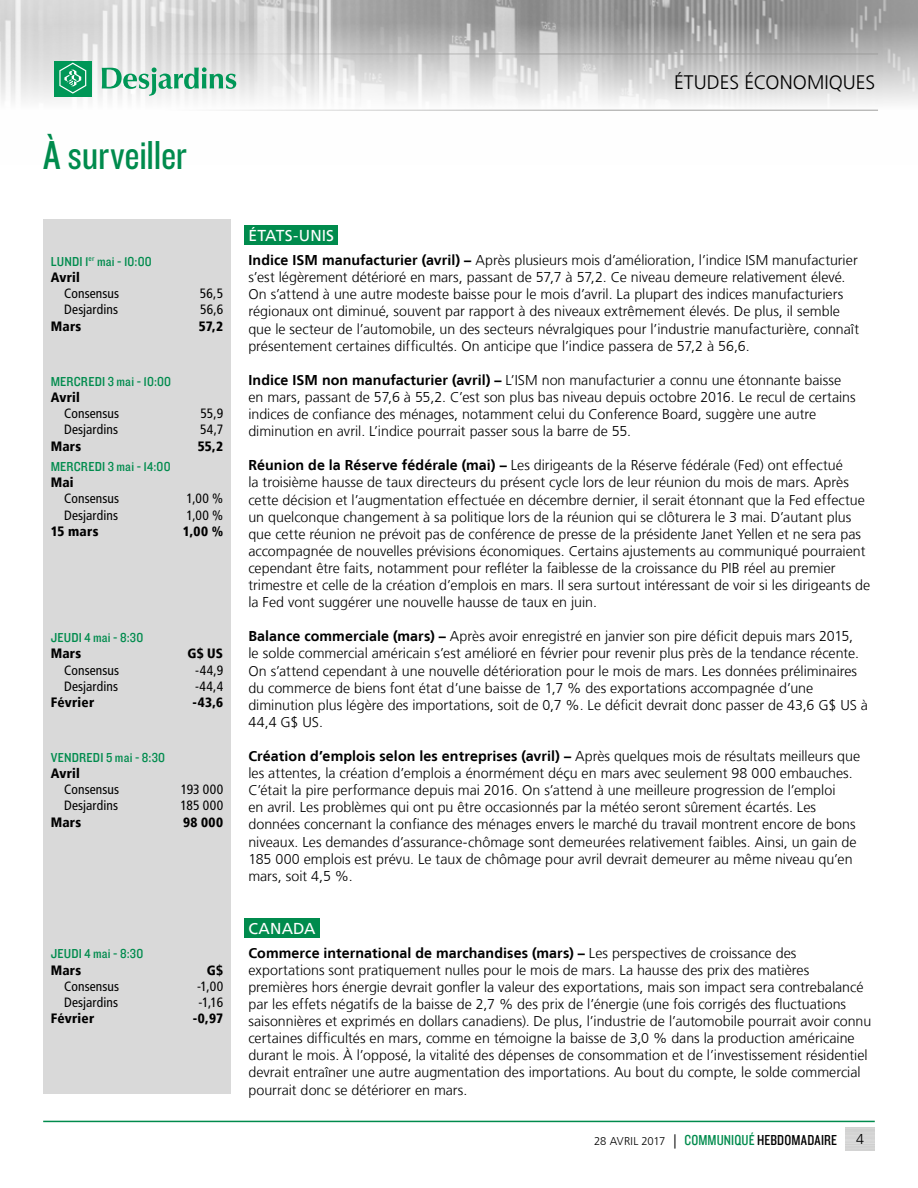
<style>
.page{position:relative;width:918px;height:1188px;background:#fff}
.page>*{position:absolute;margin:0;border:0;box-sizing:border-box;transform-origin:0 0}
.t1{font:42px "Knockout 29 Junior Ltweight";letter-spacing:-.005em;color:#008b4d}
.t2{font:300 19.5px "Frutiger LT";color:#000}
.t3{font:15.75px "Frutiger LT";letter-spacing:.01em;color:#fff}
.t4{font:15px "Knockout 29 Junior Ltweight";letter-spacing:.005em;color:#000}
.t5{font:300 14.25px/17.1px "Frutiger LT";color:#000}
.t6{font:condensed 13.5px "Frutiger LT";letter-spacing:.01em;color:#000}
.t7{font:13.5px "Knockout 30 Junior Welterwt";letter-spacing:.015em;color:#008b4d}
.t8{font:900 condensed 13.5px "Frutiger LT";letter-spacing:.02em;color:#000}
.s1{font-weight:700}
.s2{font-family:"Frutiger LT";font-weight:300;font-size:11.25px}
.s3{font-family:"Frutiger LT";font-weight:300;font-size:14.25px}
.s4{color:#008b4d}
</style>
<div class="page">
<img style="left:0;top:0;width:918px;height:110px">
<hr style="left:0;top:54px;width:878px;height:1px;background:#9d9d9c">
<hr style="left:0;top:110px;width:878px;height:1px;background:#9d9d9c">
<div style="left:54px;top:61px;width:38px;height:36px;background:#009757"></div>
<svg style="left:59px;top:63px;width:27px;height:31px"></svg>
<svg style="left:102px;top:67px;width:134px;height:29px"></svg>
<hr style="left:43px;top:1121px;width:832px;height:1px;background:#008b4d">
<div style="left:43px;top:219px;width:188px;height:875px;background:#d9d9d9"></div>
<div style="left:244px;top:225px;width:94px;height:20px;background:#008b4d"></div>
<div style="left:244px;top:918px;width:76px;height:20px;background:#008b4d"></div>
<h1 class="t1" style="left:43px;top:128px;width:145px">À surveiller</h1>
<p class="t7" style="left:51px;top:252px;width:103px">LUNDI 1<sup>er</sup> mai - 10:00</p>
<p class="t8" style="left:51px;top:269px;width:31px">Avril</p>
<p class="t6" style="left:64px;top:286px;width:57px">Consensus</p>
<p class="t6" style="left:200px;top:286px;width:25px">56,5</p>
<p class="t6" style="left:64px;top:302px;width:55px">Desjardins</p>
<p class="t6" style="left:200px;top:302px;width:25px">56,6</p>
<p class="t8" style="left:51px;top:318px;width:32px">Mars</p>
<p class="t8" style="left:199px;top:318px;width:26px">57,2</p>
<p class="t7" style="left:51px;top:372px;width:122px">MERCREDI 3 mai - 10:00</p>
<p class="t8" style="left:51px;top:389px;width:31px">Avril</p>
<p class="t6" style="left:64px;top:406px;width:57px">Consensus</p>
<p class="t6" style="left:201px;top:406px;width:24px">55,9</p>
<p class="t6" style="left:64px;top:422px;width:55px">Desjardins</p>
<p class="t6" style="left:200px;top:422px;width:24px">54,7</p>
<p class="t8" style="left:51px;top:438px;width:32px">Mars</p>
<p class="t8" style="left:198px;top:438px;width:27px">55,2</p>
<p class="t7" style="left:51px;top:458px;width:121px">MERCREDI 3 mai - 14:00</p>
<p class="t8" style="left:51px;top:474px;width:25px">Mai</p>
<p class="t6" style="left:64px;top:491px;width:57px">Consensus</p>
<p class="t6" style="left:186px;top:491px;width:38px">1,00 %</p>
<p class="t6" style="left:64px;top:507px;width:55px">Desjardins</p>
<p class="t6" style="left:186px;top:507px;width:38px">1,00 %</p>
<p class="t8" style="left:51px;top:523px;width:49px">15 mars</p>
<p class="t8" style="left:183px;top:523px;width:42px">1,00 %</p>
<p class="t7" style="left:51px;top:629px;width:94px">JEUDI 4 mai - 8:30</p>
<p class="t8" style="left:51px;top:646px;width:32px">Mars</p>
<p class="t8" style="left:187px;top:646px;width:37px">G$ US</p>
<p class="t6" style="left:64px;top:662px;width:57px">Consensus</p>
<p class="t6" style="left:195px;top:662px;width:29px">-44,9</p>
<p class="t6" style="left:64px;top:678px;width:55px">Desjardins</p>
<p class="t6" style="left:195px;top:678px;width:30px">-44,4</p>
<p class="t8" style="left:51px;top:694px;width:45px">Février</p>
<p class="t8" style="left:193px;top:694px;width:32px">-43,6</p>
<p class="t7" style="left:51px;top:748px;width:116px">VENDREDI 5 mai - 8:30</p>
<p class="t8" style="left:51px;top:765px;width:31px">Avril</p>
<p class="t6" style="left:64px;top:782px;width:57px">Consensus</p>
<p class="t6" style="left:181px;top:782px;width:44px">193 000</p>
<p class="t6" style="left:64px;top:798px;width:55px">Desjardins</p>
<p class="t6" style="left:181px;top:798px;width:44px">185 000</p>
<p class="t8" style="left:51px;top:814px;width:32px">Mars</p>
<p class="t8" style="left:183px;top:814px;width:42px">98 000</p>
<p class="t7" style="left:51px;top:945px;width:94px">JEUDI 4 mai - 8:30</p>
<p class="t8" style="left:51px;top:962px;width:32px">Mars</p>
<p class="t8" style="left:207px;top:962px;width:18px">G$</p>
<p class="t6" style="left:64px;top:978px;width:57px">Consensus</p>
<p class="t6" style="left:197px;top:978px;width:28px">-1,00</p>
<p class="t6" style="left:64px;top:994px;width:55px">Desjardins</p>
<p class="t6" style="left:199px;top:994px;width:26px">-1,16</p>
<p class="t8" style="left:51px;top:1010px;width:45px">Février</p>
<p class="t8" style="left:193px;top:1010px;width:32px">-0,97</p>
<h2 class="t2" style="left:674px;top:72px;width:203px">ÉTUDES ÉCONOMIQUES</h2>
<p class="t3" style="left:248px;top:227px;width:87px">ÉTATS-UNIS</p>
<p class="t5" style="left:248px;top:252px;width:612px"><span class="s1">Indice ISM manufacturier (avril) –</span> Après plusieurs mois d’amélioration, l’indice ISM manufacturier s’est légèrement détérioré en mars, passant de 57,7 à 57,2. Ce niveau demeure relativement élevé.<br>On s’attend à une autre modeste baisse pour le mois d’avril. La plupart des indices manufacturiers régionaux ont diminué, souvent par rapport à des niveaux extrêmement élevés. De plus, il semble que le secteur de l’automobile, un des secteurs névralgiques pour l’industrie manufacturière, connaît présentement certaines difficultés. On anticipe que l’indice passera de 57,2 à 56,6.</p>
<p class="t5" style="left:248px;top:372px;width:609px"><span class="s1">Indice ISM non manufacturier (avril) –</span> L’ISM non manufacturier a connu une étonnante baisse en mars, passant de 57,6 à 55,2. C’est son plus bas niveau depuis octobre 2016. Le recul de certains indices de confiance des ménages, notamment celui du Conference Board, suggère une autre diminution en avril. L’indice pourrait passer sous la barre de 55.</p>
<p class="t5" style="left:248px;top:457px;width:624px"><span class="s1">Réunion de la Réserve fédérale (mai) –</span> Les dirigeants de la Réserve fédérale (Fed) ont effectué<br>la troisième hausse de taux directeurs du présent cycle lors de leur réunion du mois de mars. Après cette décision et l’augmentation effectuée en décembre dernier, il serait étonnant que la Fed effectue un quelconque changement à sa politique lors de la réunion qui se clôturera le 3 mai. D’autant plus que cette réunion ne prévoit pas de conférence de presse de la présidente Janet Yellen et ne sera pas accompagnée de nouvelles prévisions économiques. Certains ajustements au communiqué pourraient cependant être faits, notamment pour refléter la faiblesse de la croissance du PIB réel au premier trimestre et celle de la création d’emplois en mars. Il sera surtout intéressant de voir si les dirigeants de la Fed vont suggérer une nouvelle hausse de taux en juin.</p>
<p class="t5" style="left:248px;top:628px;width:621px"><span class="s1">Balance commerciale (mars) –</span> Après avoir enregistré en janvier son pire déficit depuis mars 2015,<br>le solde commercial américain s’est amélioré en février pour revenir plus près de la tendance récente.<br>On s’attend cependant à une nouvelle détérioration pour le mois de mars. Les données préliminaires du commerce de biens font état d’une baisse de 1,7 % des exportations accompagnée d’une diminution plus légère des importations, soit de 0,7 %. Le déficit devrait donc passer de 43,6 G$ US à 44,4 G$ US.</p>
<p class="t5" style="left:248px;top:748px;width:613px"><span class="s1">Création d’emplois selon les entreprises (avril) –</span> Après quelques mois de résultats meilleurs que les attentes, la création d’emplois a énormément déçu en mars avec seulement 98 000 embauches.<br>C’était la pire performance depuis mai 2016. On s’attend à une meilleure progression de l’emploi<br>en avril. Les problèmes qui ont pu être occasionnés par la météo seront sûrement écartés. Les données concernant la confiance des ménages envers le marché du travail montrent encore de bons niveaux. Les demandes d’assurance-chômage sont demeurées relativement faibles. Ainsi, un gain de 185 000 emplois est prévu. Le taux de chômage pour avril devrait demeurer au même niveau qu’en mars, soit 4,5 %.</p>
<p class="t3" style="left:248px;top:919px;width:69px">CANADA</p>
<p class="t5" style="left:248px;top:944px;width:624px"><span class="s1">Commerce international de marchandises (mars) –</span> Les perspectives de croissance des exportations sont pratiquement nulles pour le mois de mars. La hausse des prix des matières premières hors énergie devrait gonfler la valeur des exportations, mais son impact sera contrebalancé par les effets négatifs de la baisse de 2,7 % des prix de l’énergie (une fois corrigés des fluctuations saisonnières et exprimés en dollars canadiens). De plus, l’industrie de l’automobile pourrait avoir connu certaines difficultés en mars, comme en témoigne la baisse de 3,0 % dans la production américaine durant le mois. À l’opposé, la vitalité des dépenses de consommation et de l’investissement résidentiel devrait entraîner une autre augmentation des importations. Au bout du compte, le solde commercial pourrait donc se détériorer en mars.</p>
<p class="t4" style="left:594px;top:1130px;width:245px"><span class="s2">28 AVRIL 2017</span> <span class="s3">|</span> <span class="s4">COMMUNIQUÉ</span> HEBDOMADAIRE</p>
<p class="t5" style="left:856px;top:1131px;width:9px">4</p>
</div>
